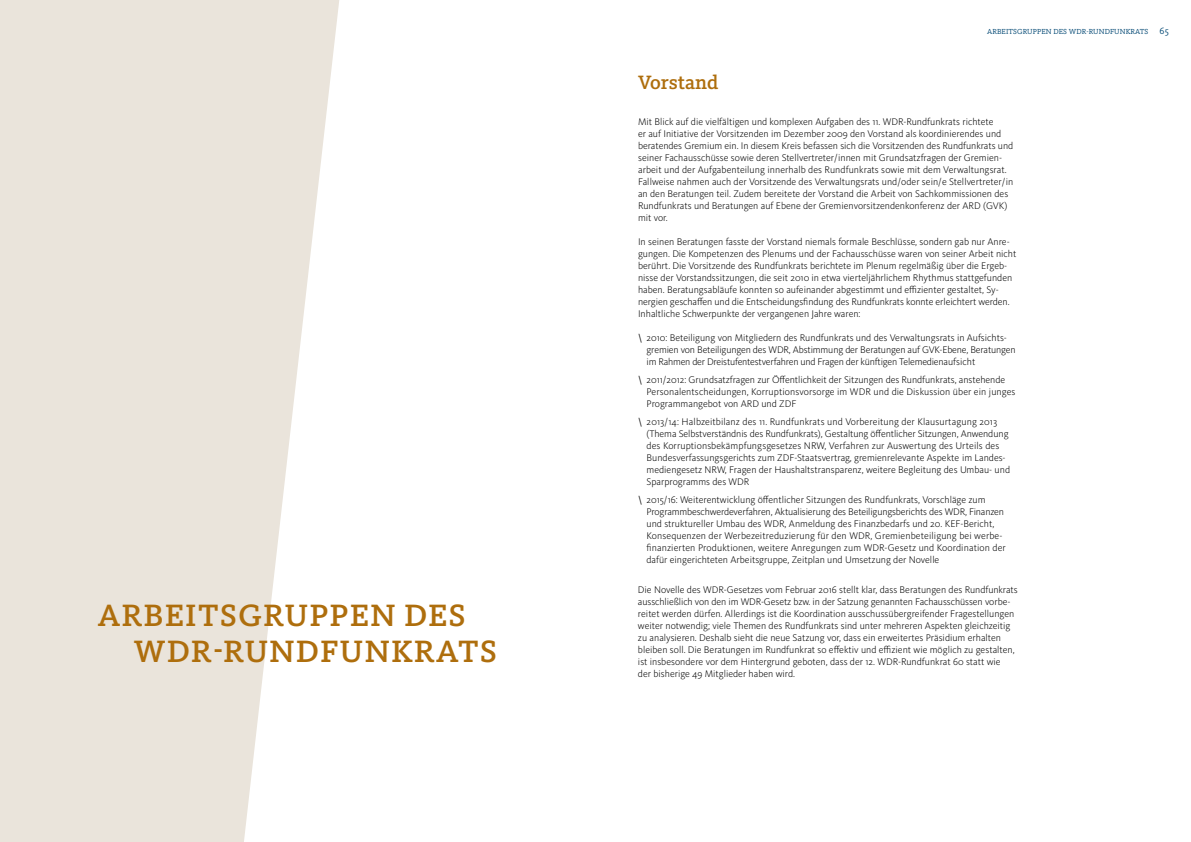
<style>
.page{position:relative;width:1191px;height:842px;background:#fff}
.page>*{position:absolute;margin:0;border:0;box-sizing:border-box;transform-origin:0 0}
.t1{font:500 32px/35.2px "WDR Slab";letter-spacing:.05em;color:#ae6e0d}
.t2{font:500 20px "WDR Slab";letter-spacing:-.005em;color:#ae6e0d}
.t3{font:300 10px/12px "WDR Sans";color:#000}
.t4{font:9.5px "WDR Slab";color:#004773}
.t5{font:7.6px "WDR Slab";letter-spacing:.01em;color:#004773}
.s1{font-weight:400}
</style>
<div class="page">
<svg style="left:0;top:0;width:339px;height:842px;fill:#eae4db"></svg>
<h1 class="t1" style="left:134px;top:598px;width:364px;text-indent:-36px">ARBEITSGRUPPEN DES<br>WDR-RUNDFUNKRATS</h1>
<p class="t5" style="left:987px;top:27px;width:163px">ARBEITSGRUPPEN DES WDR-RUNDFUNKRATS</p>
<p class="t4" style="left:1159px;top:25px;width:11px">65</p>
<h2 class="t2" style="left:638px;top:70px;width:82px">Vorstand</h2>
<p class="t3" style="left:638px;top:116px;width:377px">Mit Blick auf die vielfältigen und komplexen Aufgaben des 11. WDR-Rundfunkrats richtete<br>er auf Initiative der Vorsitzenden im Dezember 2009 den Vorstand als koordinierendes und beratendes Gremium ein. In diesem Kreis befassen sich die Vorsitzenden des Rundfunkrats und seiner Fachausschüsse sowie deren Stellvertreter/innen mit Grundsatzfragen der Gremien&shy;arbeit und der Aufgabenteilung innerhalb des Rundfunkrats sowie mit dem Verwaltungsrat.<br>Fallweise nahmen auch der Vorsitzende des Verwaltungsrats und/oder sein/e Stellvertreter/in an den Beratungen teil. Zudem bereitete der Vorstand die Arbeit von Sachkommissionen des Rundfunkrats und Beratungen auf Ebene der Gremienvorsitzendenkonferenz der ARD (GVK) mit vor.</p>
<p class="t3" style="left:638px;top:236px;width:380px">In seinen Beratungen fasste der Vorstand niemals formale Beschlüsse, sondern gab nur Anre&shy;gungen. Die Kompetenzen des Plenums und der Fachausschüsse waren von seiner Arbeit nicht berührt. Die Vorsitzende des Rundfunkrats berichtete im Plenum regelmäßig über die Ergeb&shy;nisse der Vorstandssitzungen, die seit 2010 in etwa vierteljährlichem Rhythmus stattgefunden haben. Beratungsabläufe konnten so aufeinander abgestimmt und effizienter gestaltet, Sy&shy;nergien geschaffen und die Entscheidungsfindung des Rundfunkrats konnte erleichtert werden.<br>Inhaltliche Schwerpunkte der vergangenen Jahre waren:</p>
<p class="t3" style="left:646px;top:332px;width:371px;text-indent:-8px"><span class="s1">\</span> 2010: Beteiligung von Mitgliedern des Rundfunkrats und des Verwaltungsrats in Aufsichts&shy;gremien von Beteiligungen des WDR, Abstimmung der Beratungen auf GVK-Ebene, Beratungen im Rahmen der Dreistufentestverfahren und Fragen der künftigen Telemedienaufsicht</p>
<p class="t3" style="left:646px;top:374px;width:370px;text-indent:-8px"><span class="s1">\</span> 2011/2012: Grundsatzfragen zur Öffentlichkeit der Sitzungen des Rundfunkrats, anstehende<br>Personalentscheidungen, Korruptionsvorsorge im WDR und die Diskussion über ein junges<br>Programmangebot von ARD und ZDF</p>
<p class="t3" style="left:646px;top:416px;width:365px;text-indent:-8px"><span class="s1">\</span> 2013/14: Halbzeitbilanz des 11. Rundfunkrats und Vorbereitung der Klausurtagung 2013 (Thema Selbstverständnis des Rundfunkrats), Gestaltung öffentlicher Sitzungen, Anwendung des Korruptionsbekämpfungsgesetzes NRW, Verfahren zur Auswertung des Urteils des Bundesverfassungsgerichts zum ZDF-Staatsvertrag, gremienrelevante Aspekte im Landes&shy;mediengesetz NRW, Fragen der Haushaltstransparenz, weitere Begleitung des Umbau- und Sparprogramms des WDR</p>
<p class="t3" style="left:646px;top:494px;width:361px;text-indent:-8px"><span class="s1">\</span> 2015/16: Weiterentwicklung öffentlicher Sitzungen des Rundfunkrats, Vorschläge zum Programmbeschwerdeverfahren, Aktualisierung des Beteiligungsberichts des WDR, Finanzen und struktureller Umbau des WDR, Anmeldung des Finanzbedarfs und 20. KEF-Bericht, Konsequenzen der Werbezeitreduzierung für den WDR, Gremienbeteiligung bei werbe&shy;finanzierten Produktionen, weitere Anregungen zum WDR-Gesetz und Koordination der dafür eingerichteten Arbeitsgruppe, Zeitplan und Umsetzung der Novelle</p>
<p class="t3" style="left:638px;top:584px;width:381px">Die Novelle des WDR-Gesetzes vom Februar 2016 stellt klar, dass Beratungen des Rundfunkrats ausschließlich von den im WDR-Gesetz bzw. in der Satzung genannten Fachausschüssen vorbe&shy;reitet werden dürfen. Allerdings ist die Koordination ausschussübergreifender Fragestellungen weiter notwendig; viele Themen des Rundfunkrats sind unter mehreren Aspekten gleichzeitig zu analysieren. Deshalb sieht die neue Satzung vor, dass ein erweitertes Präsidium erhalten bleiben soll. Die Beratungen im Rundfunkrat so effektiv und effizient wie möglich zu gestalten, ist insbesondere vor dem Hintergrund geboten, dass der 12. WDR-Rundfunkrat 60 statt wie<br>der bisherige 49 Mitglieder haben wird.</p>
</div>
